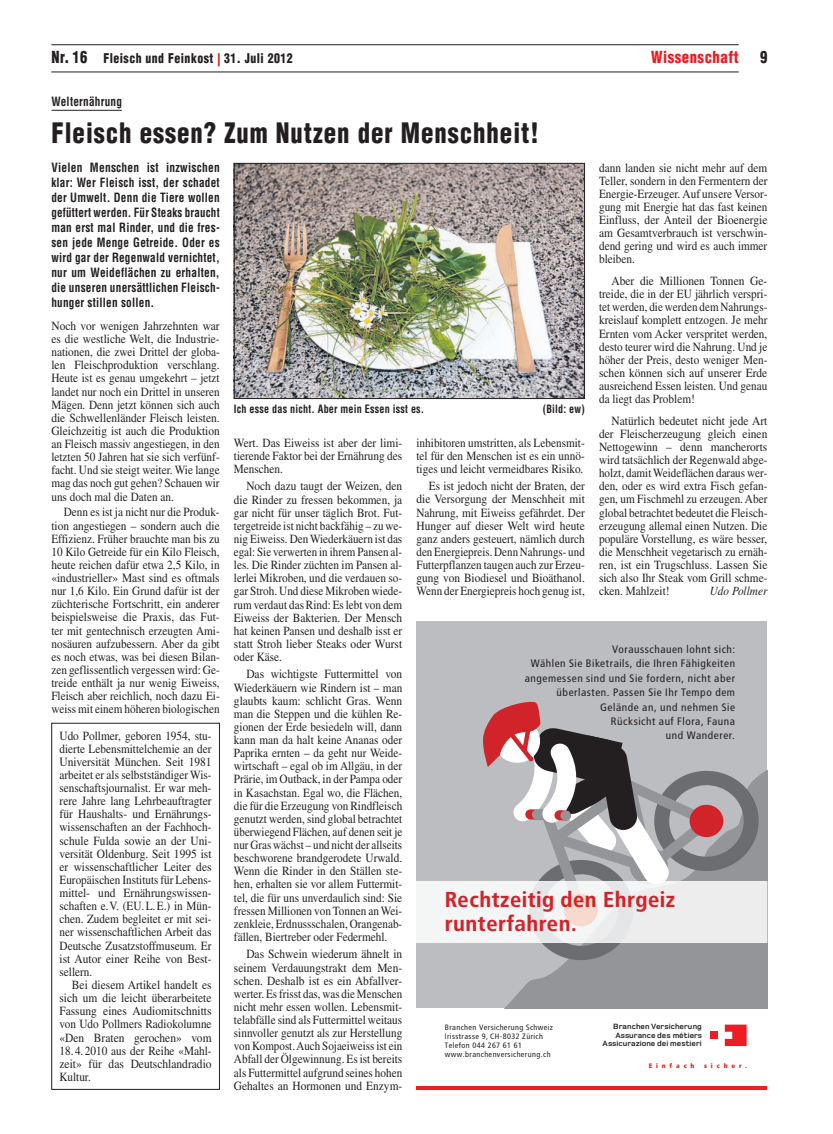
<style>
.page{position:relative;width:833px;height:1134px;background:#fff}
.page>*{position:absolute;margin:0;border:0;box-sizing:border-box;transform-origin:0 0}
.t1{font:900 condensed 27.5px "Helvetica LT Std";letter-spacing:.04em;color:#231f20;scale:.9 1}
.t2{font:700 21.62px/24px "Transit";color:#d1232a;scale:1.04 1}
.t3{font:900 condensed 16.25px "Helvetica LT Std";letter-spacing:.04em;color:#eb1d23;scale:.9 1}
.t4{font:900 condensed 16.25px "Helvetica LT Std";color:#231f20;scale:.9 1}
.t5{font:900 condensed 13.12px "Helvetica LT Std";letter-spacing:.04em;color:#231f20;scale:.9 1}
.t6{font:12.5px/13.1px "Times LT Std";color:#231f20;text-align:justify;scale:.92 1}
.t7{font:12.5px/13.1px "Times LT Std";color:#231f20;text-align:justify;scale:.9 1}
.t8{font:12.5px/13.1px "Times LT Std";color:#231f20;text-align:justify;scale:.91 1}
.t9{font:700 condensed 12.5px/15px "Helvetica LT Std";letter-spacing:.02em;color:#231f20;text-align:justify;scale:.92 1}
.t10{font:700 condensed 12.5px "Helvetica LT Std";letter-spacing:.02em;color:#231f20;scale:.9 1}
.t11{font:italic 12.5px "Times LT Std";color:#231f20;scale:.9 1}
.t12{font:700 condensed 11.25px "Helvetica LT Std";letter-spacing:.02em;color:#231f20;scale:.9 1}
.t13{font:10.75px/14.4px "Transit";letter-spacing:.01em;color:#231f20;text-align:right;scale:1.04 1}
.t14{font:700 7.88px/8.2px "Foundry Monoline";color:#231f20;text-align:right;scale:1.04 1}
.t15{font:7.75px/9px "Transit";letter-spacing:.01em;color:#231f20;scale:1.04 1}
.t16{font:900 6.5px "Transit";letter-spacing:.57em;color:#ee1d23;scale:1.04 1}
.s1{font-size:16.25px}
.s2{color:#eb1d23}
</style>
<div class="page">
<hr style="left:51px;top:44px;width:687px;height:1px;background:#231f20">
<hr style="left:51px;top:72px;width:687px;height:1px;background:#231f20">
<hr style="left:51px;top:110px;width:71px;height:1px;background:#231f20">
<div style="left:51px;top:723px;width:169px;height:367px;border:1px solid #231f20"></div>
<img style="left:236px;top:165px;width:347px;height:232px">
<div style="left:234px;top:163px;width:351px;height:236px;border:1px solid #231f20"></div>
<hr style="left:416px;top:1086px;width:351px;height:4px;background:#ee1d23">
<div style="left:710px;top:1032px;width:7px;height:7px;background:#ee1d23"></div>
<svg style="left:725px;top:1024px;width:21px;height:22px"></svg>
<div style="left:416px;top:622px;width:351px;height:386px;background:#bcbdc0"></div>
<svg style="left:416px;top:942px;width:351px;height:66px;fill:#939598"></svg>
<div style="left:416px;top:881px;width:351px;height:61px;background:#f4f5f5"></div>
<svg style="left:482px;top:701px;width:285px;height:266px"></svg>
<p class="t5" style="left:51px;top:50px;width:270px"><span class="s1">Nr. 16</span> Fleisch und Feinkost <span class="s2">|</span> 31. Juli 2012</p>
<h3 class="t3" style="left:651px;top:47px;width:99px">Wissenschaft</h3>
<h3 class="t4" style="left:760px;top:47px;width:10px">9</h3>
<p class="t10" style="left:51px;top:94px;width:80px">Welternährung</p>
<h1 class="t1" style="left:51px;top:115px;width:543px">Fleisch essen? Zum Nutzen der Menschheit!</h1>
<p class="t9" style="left:51px;top:160px;width:184px">Vielen Menschen ist inzwischen klar: Wer Fleisch isst, der schadet der Umwelt. Denn die Tiere wollen gefüttert werden. Für Steaks braucht man erst mal Rinder, und die fres&shy;sen jede Menge Getreide. Oder es wird gar der Regenwald vernichtet, nur um Weideflächen zu erhalten, die unseren unersättlichen Fleisch&shy;hunger stillen sollen.</p>
<p class="t6" style="left:51px;top:319px;width:184px">Noch vor wenigen Jahrzehnten war es die westliche Welt, die Industrie&shy;nationen, die zwei Drittel der globa&shy;len Fleischproduktion verschlang.<br>Heute ist es genau umgekehrt – jetzt landet nur noch ein Drittel in unseren Mägen. Denn jetzt können sich auch die Schwellenländer Fleisch leisten.<br>Gleichzeitig ist auch die Produktion an Fleisch massiv angestiegen, in den letzten 50 Jahren hat sie sich verfünf&shy;facht. Und sie steigt weiter. Wie lange mag das noch gut gehen? Schauen wir uns doch mal die Daten an.</p>
<p class="t7" style="left:51px;top:506px;width:189px;text-indent:12px">Denn es ist ja nicht nur die Produk&shy;tion angestiegen – sondern auch die Effizienz. Früher brauchte man bis zu 10 Kilo Getreide für ein Kilo Fleisch, heute reichen dafür etwa 2,5 Kilo, in «industrieller» Mast sind es oftmals nur 1,6 Kilo. Ein Grund dafür ist der züchterische Fortschritt, ein anderer beispielsweise die Praxis, das Fut&shy;ter mit gentechnisch erzeugten Ami&shy;nosäuren aufzubessern. Aber da gibt es noch etwas, was bei diesen Bilan&shy;zen geflissentlich vergessen wird: Ge&shy;treide enthält ja nur wenig Eiweiss, Fleisch aber reichlich, noch dazu Ei&shy;weiss mit einem höheren biologischen</p>
<p class="t8" style="left:599px;top:161px;width:186px">dann landen sie nicht mehr auf dem Teller, sondern in den Fermentern der Energie-Erzeuger. Auf unsere Versor&shy;gung mit Energie hat das fast keinen Einfluss, der Anteil der Bioenergie am Gesamtverbrauch ist verschwin&shy;dend gering und wird es auch immer bleiben.</p>
<p class="t6" style="left:599px;top:274px;width:184px;text-indent:12px">Aber die Millionen Tonnen Ge&shy;treide, die in der EU jährlich verspri&shy;tet werden, die werden dem Nahrungs&shy;kreislauf komplett entzogen. Je mehr Ernten vom Acker verspritet werden, desto teurer wird die Nahrung. Und je höher der Preis, desto weniger Men&shy;schen können sich auf unserer Erde ausreichend Essen leisten. Und genau da liegt das Problem!</p>
<p class="t6" style="left:599px;top:414px;width:184px;text-indent:12px">Natürlich bedeutet nicht jede Art der Fleischerzeugung gleich einen Nettogewinn – denn mancherorts wird tatsächlich der Regenwald abge&shy;holzt, damit Weideflächen daraus wer&shy;den, oder es wird extra Fisch gefan&shy;gen, um Fischmehl zu erzeugen. Aber global betrachtet bedeutet die Fleisch&shy;erzeugung allemal einen Nutzen. Die populäre Vorstellung, es wäre besser, die Menschheit vegetarisch zu ernäh&shy;ren, ist ein Trugschluss. Lassen Sie sich also Ihr Steak vom Grill schme&shy;cken. Mahlzeit!</p>
<p class="t12" style="left:234px;top:402px;width:213px">Ich esse das nicht. Aber mein Essen isst es.</p>
<p class="t12" style="left:543px;top:402px;width:48px">(Bild: ew)</p>
<p class="t8" style="left:234px;top:436px;width:186px">Wert. Das Eiweiss ist aber der limi&shy;tierende Faktor bei der Ernährung des Menschen.</p>
<p class="t8" style="left:234px;top:480px;width:186px;text-indent:12px">Noch dazu taugt der Weizen, den die Rinder zu fressen bekommen, ja gar nicht für unser täglich Brot. Fut&shy;tergetreide ist nicht backfähig – zu we&shy;nig Eiweiss. Den Wiederkäuern ist das egal: Sie verwerten in ihrem Pansen al&shy;les. Die Rinder züchten im Pansen al&shy;lerlei Mikroben, und die verdauen so&shy;gar Stroh. Und diese Mikroben wiede&shy;rum verdaut das Rind: Es lebt von dem Eiweiss der Bakterien. Der Mensch hat keinen Pansen und deshalb isst er statt Stroh lieber Steaks oder Wurst oder Käse.</p>
<p class="t6" style="left:234px;top:668px;width:184px;text-indent:12px">Das wichtigste Futtermittel von Wiederkäuern wie Rindern ist – man glaubts kaum: schlicht Gras. Wenn man die Steppen und die kühlen Re&shy;gionen der Erde besiedeln will, dann kann man da halt keine Ananas oder Paprika ernten – da geht nur Weide&shy;wirtschaft – egal ob im Allgäu, in der Prärie, im Outback, in der Pampa oder in Kasachstan. Egal wo, die Flächen, die für die Erzeugung von Rindfleisch genutzt werden, sind global betrachtet überwiegend Flächen, auf denen seit je nur Gras wächst – und nicht der allseits beschworene brandgerodete Urwald.<br>Wenn die Rinder in den Ställen ste&shy;hen, erhalten sie vor allem Futtermit&shy;tel, die für uns unverdaulich sind: Sie fressen Millionen von Tonnen an Wei&shy;zenkleie, Erdnussschalen, Orangenab&shy;fällen, Biertreber oder Federmehl.</p>
<p class="t6" style="left:234px;top:948px;width:184px;text-indent:12px">Das Schwein wiederum ähnelt in seinem Verdauungstrakt dem Men&shy;schen. Deshalb ist es ein Abfallver&shy;werter. Es frisst das, was die Menschen nicht mehr essen wollen. Lebensmit&shy;telabfälle sind als Futtermittel weitaus sinnvoller genutzt als zur Herstellung von Kompost. Auch Sojaeiweiss ist ein Abfall der Ölgewinnung. Es ist bereits als Futtermittel aufgrund seines hohen Gehaltes an Hormonen und Enzym-</p>
<p class="t7" style="left:416px;top:436px;width:189px">inhibitoren umstritten, als Lebensmit&shy;tel für den Menschen ist es ein unnö&shy;tiges und leicht vermeidbares Risiko.</p>
<p class="t7" style="left:416px;top:479px;width:189px;text-indent:12px">Es ist jedoch nicht der Braten, der die Versorgung der Menschheit mit Nahrung, mit Eiweiss gefährdet. Der Hunger auf dieser Welt wird heute ganz anders gesteuert, nämlich durch den Energiepreis. Denn Nahrungs- und Futterpflanzen taugen auch zur Erzeu&shy;gung von Biodiesel und Bioäthanol.<br>Wenn der Energiepreis hoch genug ist,</p>
<p class="t11" style="left:710px;top:584px;width:65px">Udo Pollmer</p>
<p class="t13" style="left:524px;top:642px;width:204px">Vorausschauen lohnt sich:<br>Wählen Sie Biketrails, die Ihren Fähigkeiten angemessen sind und Sie fordern, nicht aber überlasten. Passen Sie Ihr Tempo dem<br>Gelände an, und nehmen Sie<br>Rücksicht auf Flora, Fauna<br>und Wanderer.</p>
<p class="t7" style="left:60px;top:729px;width:170px">Udo Pollmer, geboren 1954, stu&shy;dierte Lebensmittelchemie an der Universität München. Seit 1981 arbeitet er als selbstständiger Wis&shy;senschaftsjournalist. Er war meh&shy;rere Jahre lang Lehrbeauftragter für Haushalts- und Ernährungs&shy;wissenschaften an der Fachhoch&shy;schule Fulda sowie an der Uni&shy;versität Oldenburg. Seit 1995 ist er wissenschaftlicher Leiter des Europäischen Instituts für Lebens&shy;mittel- und Ernährungswissen&shy;schaften e.V. (EU.L.E.) in Mün&shy;chen. Zudem begleitet er mit sei&shy;ner wissenschaftlichen Arbeit das Deutsche Zusatzstoffmuseum. Er ist Autor einer Reihe von Best&shy;sellern.</p>
<p class="t6" style="left:60px;top:978px;width:167px;text-indent:12px">Bei diesem Artikel handelt es sich um die leicht überarbeitete Fassung eines Audiomitschnitts von Udo Pollmers Radiokolumne «Den Braten gerochen» vom 18.4.2010 aus der Reihe «Mahl&shy;zeit» für das Deutschlandradio Kultur.</p>
<h2 class="t2" style="left:445px;top:888px;width:223px">Rechtzeitig den Ehrgeiz runterfahren.</h2>
<p class="t15" style="left:445px;top:1022px;width:106px">Branchen Versicherung Schweiz<br>Irisstrasse 9, CH-8032 Zürich<br>Telefon 044 267 61 61 www.branchenversicherung.ch</p>
<p class="t14" style="left:602px;top:1023px;width:97px">Branchen Versicherung<br>Assurance des métiers<br>Assicurazione dei mestieri</p>
<p class="t16" style="left:648px;top:1062px;width:46px">Einfach</p>
<p class="t16" style="left:704px;top:1062px;width:43px">sicher.</p>
</div>
